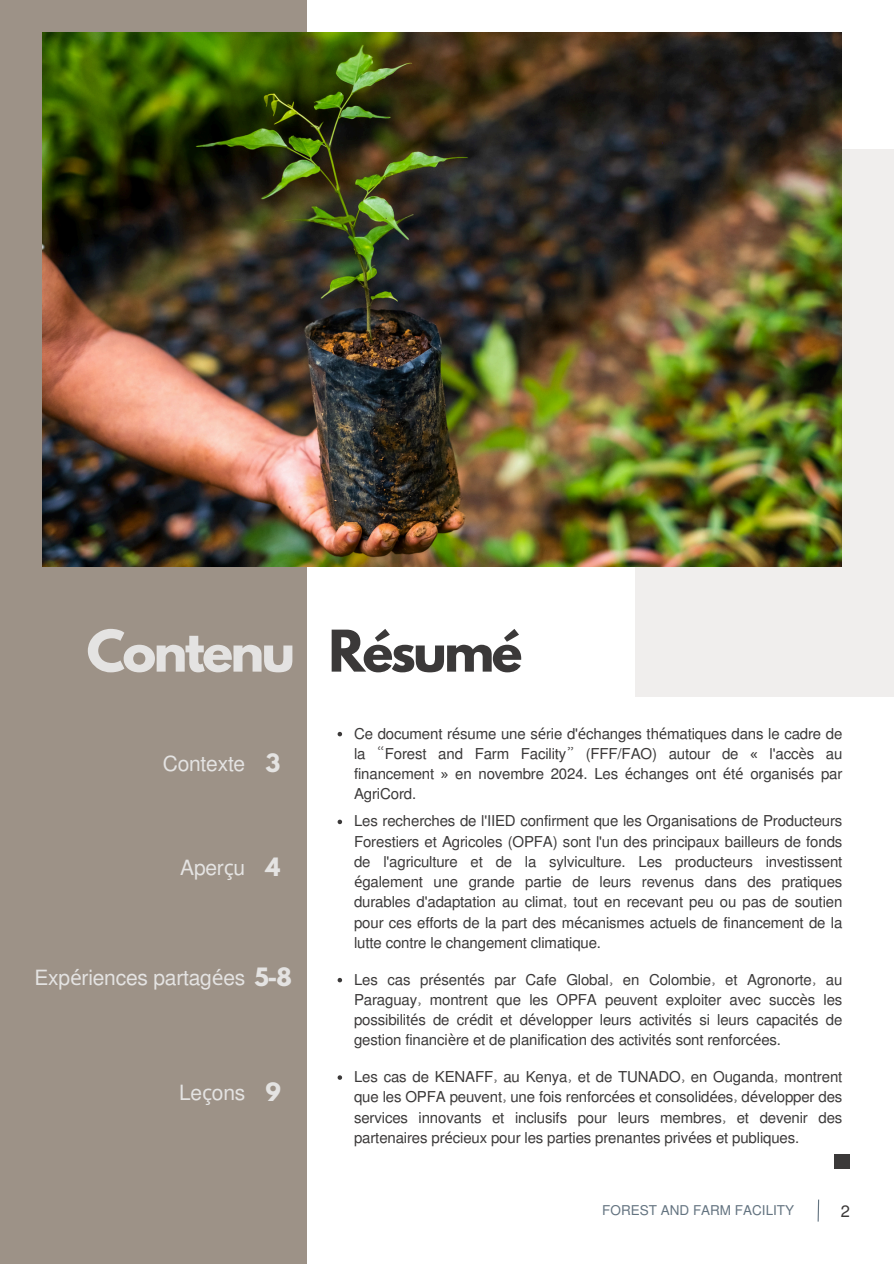
<style>
.page{position:relative;width:894px;height:1264px;background:#fff}
.page>*{position:absolute;margin:0;border:0;box-sizing:border-box;transform-origin:0 0}
.t1{font:700 50.85px "League Spartan";letter-spacing:-.05em;color:#e4e3e2}
.t2{font:700 50.85px "League Spartan";letter-spacing:-.05em;color:#3b3939}
.t3{font:700 22.35px "League Spartan";color:#e4e3e2}
.t4{font:21px "Mukti";letter-spacing:-.01em;color:#e4e3e2}
.t5{font:16.5px "Mukti";color:#3b3939}
.t6{font:15px/20.2px "Mukti";letter-spacing:-.01em;color:#3b3939;text-align:justify}
.t7{font:13.5px "Mukti";color:#637380}
.s1{font-family:"Noto Sans"}
.s2{font-family:"League Spartan";font-weight:700;font-size:22.35px}
</style>
<div class="page">
<svg style="left:817px;top:1199px;width:2px;height:23px"></svg>
<div style="left:834px;top:1153px;width:15px;height:15px;background:#3b3939"></div>
<div style="left:0;top:0;width:307px;height:1263px;background:#9d9287"></div>
<div style="left:635px;top:149px;width:258px;height:548px;background:#f0eeed"></div>
<img style="left:42px;top:33px;width:799px;height:533px">
<svg style="left:337px;top:732px;width:5px;height:4px"></svg>
<svg style="left:337px;top:819px;width:5px;height:5px"></svg>
<svg style="left:337px;top:977px;width:5px;height:5px"></svg>
<svg style="left:337px;top:1075px;width:5px;height:4px"></svg>
<h2 class="t1" style="left:87px;top:626px;width:210px">Contenu</h2>
<h1 class="t4" style="left:163px;top:748px;width:84px">Contexte</h1>
<p class="t3" style="left:265px;top:752px;width:16px">3</p>
<p class="t4" style="left:180px;top:853px;width:66px">Aper<span class="s1">ç</span>u</p>
<p class="t3" style="left:265px;top:855px;width:16px">4</p>
<h2 class="t4" style="left:34px;top:962px;width:259px">Exp<span class="s1">é</span>riences partag<span class="s1">é</span>es <span class="s2">5-8</span></h2>
<h2 class="t4" style="left:179px;top:1077px;width:68px">Le<span class="s1">ç</span>ons</h2>
<p class="t3" style="left:265px;top:1080px;width:17px">9</p>
<h2 class="t2" style="left:328px;top:626px;width:195px">Résumé</h2>
<p class="t6" style="left:354px;top:722px;width:489px">Ce document r<span class="s1">é</span>sume une s<span class="s1">é</span>rie d'<span class="s1">é</span>changes th<span class="s1">é</span>matiques dans le cadre de la “Forest and Farm Facility” (FFF/FAO) autour de <span class="s1">«</span> l'acc<span class="s1">è</span>s au financement <span class="s1">»</span> en novembre 2024. Les <span class="s1">é</span>changes ont <span class="s1">é</span>t<span class="s1">é</span> organis<span class="s1">é</span>s par AgriCord.</p>
<p class="t6" style="left:354px;top:810px;width:489px">Les recherches de l'IIED confirment que les Organisations de Producteurs Forestiers et Agricoles (OPFA) sont l'un des principaux bailleurs de fonds de l'agriculture et de la sylviculture. Les producteurs investissent <span class="s1">é</span>galement une grande partie de leurs revenus dans des pratiques durables d'adaptation au climat, tout en recevant peu ou pas de soutien pour ces efforts de la part des m<span class="s1">é</span>canismes actuels de financement de la lutte contre le changement climatique.</p>
<p class="t6" style="left:354px;top:968px;width:489px">Les cas pr<span class="s1">é</span>sent<span class="s1">é</span>s par Cafe Global, en Colombie, et Agronorte, au Paraguay, montrent que les OPFA peuvent exploiter avec succ<span class="s1">è</span>s les possibilit<span class="s1">é</span>s de cr<span class="s1">é</span>dit et d<span class="s1">é</span>velopper leurs activit<span class="s1">é</span>s si leurs capacit<span class="s1">é</span>s de gestion financi<span class="s1">è</span>re et de planification des activit<span class="s1">é</span>s sont renforc<span class="s1">é</span>es.</p>
<p class="t6" style="left:354px;top:1065px;width:489px">Les cas de KENAFF, au Kenya, et de TUNADO, en Ouganda, montrent que les OPFA peuvent, une fois renforc<span class="s1">é</span>es et consolid<span class="s1">é</span>es, d<span class="s1">é</span>velopper des services innovants et inclusifs pour leurs membres, et devenir des partenaires pr<span class="s1">é</span>cieux pour les parties prenantes priv<span class="s1">é</span>es et publiques.</p>
<h2 class="t7" style="left:602px;top:1200px;width:193px">FOREST AND FARM FACILITY</h2>
<p class="t5" style="left:840px;top:1199px;width:11px">2</p>
</div>
